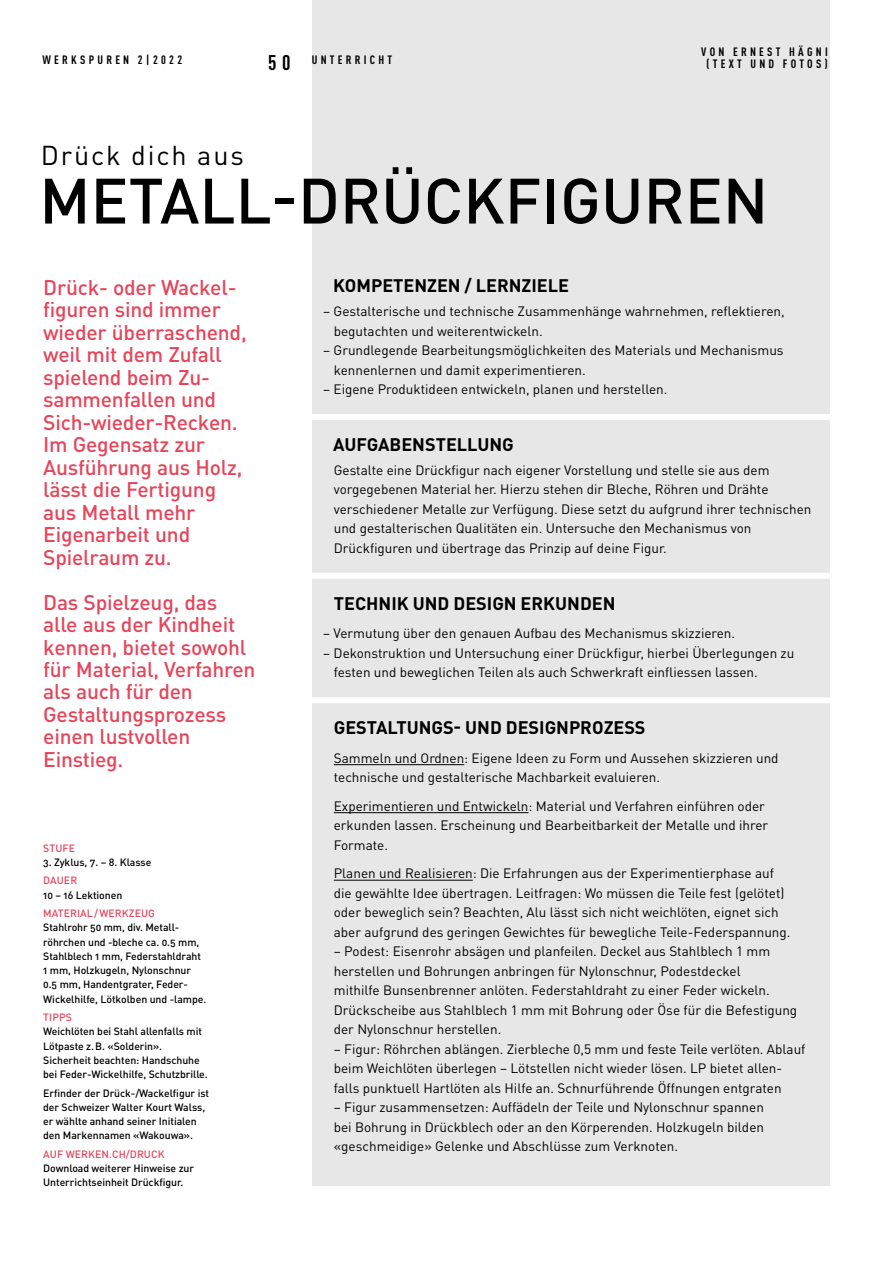
<style>
.page{position:relative;width:893px;height:1263px;background:#fff}
.page>*{position:absolute;margin:0;border:0;box-sizing:border-box;transform-origin:0 0}
.t1{font:500 63px "DIN Pro";color:#000}
.t2{font:27px "DIN Pro";letter-spacing:.07em;color:#000}
.t3{font:500 21px/22.5px "DIN Pro";letter-spacing:-.01em;color:#e5465b}
.t4{font:700 21px "DIN Cond";color:#000}
.t5{font:700 18px "DIN Pro";color:#000}
.t6{font:13.5px/19.5px "DIN Pro";color:#000}
.t7{font:700 12px/12px "DIN Cond";letter-spacing:.27em;color:#000;text-align:right}
.t8{font:500 10.5px/14.2px "DIN Pro";letter-spacing:-.005em;color:#000}
.t9{font:500 10.5px "DIN Pro";letter-spacing:.005em;color:#e5465b}
</style>
<div class="page">
<div style="left:313px;top:0;width:517px;height:279px;background:#e7e7e7"></div>
<div style="left:313px;top:279px;width:517px;height:907px;background:#e7e7e7"></div>
<div style="left:308px;top:414px;width:530px;height:6px;background:#fff"></div>
<div style="left:308px;top:573px;width:530px;height:6px;background:#fff"></div>
<div style="left:308px;top:697px;width:530px;height:6px;background:#fff"></div>
<hr style="left:334px;top:764px;width:130px;height:1px;background:#000">
<hr style="left:334px;top:812px;width:195px;height:1px;background:#000">
<hr style="left:334px;top:880px;width:139px;height:1px;background:#000">
<h3 class="t4" style="left:268px;top:50px;width:24px">5 0</h3>
<p class="t7" style="left:701px;top:46px;width:128px;text-align:center">VON ERNEST HÄGNI (TEXT UND FOTOS)</p>
<p class="t7" style="left:43px;top:53px;width:141px">WERKSPUREN 2|2022</p>
<p class="t7" style="left:590px;top:53px;width:240px">VON MUSTER WERKMANN (TEXT UND<br>FOTOS)</p>
<p class="t7" style="left:312px;top:53px;width:82px">UNTERRICHT</p>
<h2 class="t2" style="left:41px;top:137px;width:205px">Drück dich aus</h2>
<h1 class="t1" style="left:39px;top:158px;width:730px">METALL-DRÜCKFIGUREN</h1>
<p class="t3" style="left:43px;top:275px;width:205px">Drück- oder Wackel&shy;figuren sind immer wieder überraschend, weil mit dem Zufall spielend beim Zu&shy;sammenfallen und<br>Sich-wieder-Recken.<br>Im Gegensatz zur<br>Ausführung aus Holz, lässt die Fertigung aus Metall mehr<br>Eigenarbeit und<br>Spielraum zu.</p>
<h3 class="t3" style="left:43px;top:590px;width:214px">Das Spielzeug, das alle aus der Kindheit kennen, bietet sowohl für Material, Verfahren als auch für den<br>Gestaltungsprozess einen lustvollen<br>Einstieg.</h3>
<p class="t9" style="left:43px;top:841px;width:33px">STUFE</p>
<p class="t8" style="left:43px;top:854px;width:110px">3. Zyklus, 7. – 8. Klasse</p>
<p class="t9" style="left:43px;top:873px;width:35px">DAUER</p>
<p class="t8" style="left:43px;top:887px;width:81px">10 – 16 Lektionen</p>
<p class="t9" style="left:43px;top:906px;width:113px">MATERIAL/WERKZEUG</p>
<p class="t8" style="left:43px;top:920px;width:165px">Stahlrohr 50 mm, div. Metall&shy;röhrchen und -bleche ca. 0.5 mm,<br>Stahlblech 1 mm, Federstahldraht<br>1 mm, Holzkugeln, Nylonschnur<br>0.5 mm, Handentgrater, Feder-<br>Wickelhilfe, Lötkolben und -lampe.</p>
<p class="t9" style="left:43px;top:1010px;width:30px">TIPPS</p>
<p class="t8" style="left:43px;top:1024px;width:166px">Weichlöten bei Stahl allenfalls mit Lötpaste z.B. «Solderin».<br>Sicherheit beachten: Handschuhe bei Feder-Wickelhilfe, Schutzbrille.</p>
<p class="t8" style="left:43px;top:1085px;width:167px">Erfinder der Drück-/Wackelfigur ist der Schweizer Walter Kourt Walss, er wählte anhand seiner Initialen den Markennamen «Wakouwa».</p>
<p class="t9" style="left:43px;top:1147px;width:123px">AUF WERKEN.CH/DRUCK</p>
<p class="t8" style="left:43px;top:1161px;width:152px">Download weiterer Hinweise zur<br>Unterrichtseinheit Drückfigur.</p>
<h3 class="t5" style="left:333px;top:274px;width:238px">KOMPETENZEN / LERNZIELE</h3>
<p class="t6" style="left:334px;top:301px;width:452px;text-indent:-11px">– Gestalterische und technische Zusammenhänge wahrnehmen, reflektieren, begutachten und weiterentwickeln.</p>
<p class="t6" style="left:334px;top:340px;width:451px;text-indent:-11px">– Grundlegende Bearbeitungsmöglichkeiten des Materials und Mechanismus kennenlernen und damit experimentieren.</p>
<p class="t6" style="left:323px;top:379px;width:346px">– Eigene Produktideen entwickeln, planen und herstellen.</p>
<h3 class="t5" style="left:333px;top:432px;width:182px">AUFGABENSTELLUNG</h3>
<p class="t6" style="left:334px;top:460px;width:479px">Gestalte eine Drückfigur nach eigener Vorstellung und stelle sie aus dem vorgegebenen Material her. Hierzu stehen dir Bleche, Röhren und Drähte verschiedener Metalle zur Verfügung. Diese setzt du aufgrund ihrer technischen und gestalterischen Qualitäten ein. Untersuche den Mechanismus von Drückfiguren und übertrage das Prinzip auf deine Figur.</p>
<h3 class="t5" style="left:334px;top:591px;width:283px">TECHNIK UND DESIGN ERKUNDEN</h3>
<p class="t6" style="left:323px;top:623px;width:414px">– Vermutung über den genauen Aufbau des Mechanismus skizzieren.</p>
<p class="t6" style="left:334px;top:643px;width:462px;text-indent:-11px">– Dekonstruktion und Untersuchung einer Drückfigur, hierbei Überlegungen zu festen und beweglichen Teilen als auch Schwerkraft einfliessen lassen.</p>
<h3 class="t5" style="left:334px;top:716px;width:313px">GESTALTUNGS- UND DESIGNPROZESS</h3>
<p class="t6" style="left:334px;top:748px;width:446px">Sammeln und Ordnen: Eigene Ideen zu Form und Aussehen skizzieren und technische und gestalterische Machbarkeit evaluieren.</p>
<p class="t6" style="left:334px;top:796px;width:436px">Experimentieren und Entwickeln: Material und Verfahren einführen oder erkunden lassen. Erscheinung und Bearbeitbarkeit der Metalle und ihrer<br>Formate.</p>
<p class="t6" style="left:334px;top:863px;width:458px">Planen und Realisieren: Die Erfahrungen aus der Experimentierphase auf die gewählte Idee übertragen. Leitfragen: Wo müssen die Teile fest (gelötet) oder beweglich sein? Beachten, Alu lässt sich nicht weichlöten, eignet sich aber aufgrund des geringen Gewichtes für bewegliche Teile-Federspannung.</p>
<p class="t6" style="left:334px;top:941px;width:465px">– Podest: Eisenrohr absägen und planfeilen. Deckel aus Stahlblech 1 mm herstellen und Bohrungen anbringen für Nylonschnur, Podestdeckel<br>mithilfe Bunsenbrenner anlöten. Federstahldraht zu einer Feder wickeln.<br>Drückscheibe aus Stahlblech 1 mm mit Bohrung oder Öse für die Befestigung der Nylonschnur herstellen.</p>
<p class="t6" style="left:334px;top:1039px;width:473px">– Figur: Röhrchen ablängen. Zierbleche 0,5 mm und feste Teile verlöten. Ablauf beim Weichlöten überlegen – Lötstellen nicht wieder lösen. LP bietet allen&shy;falls punktuell Hartlöten als Hilfe an. Schnurführende Öffnungen entgraten</p>
<p class="t6" style="left:334px;top:1097px;width:432px;text-align:justify">– Figur zusammensetzen: Auffädeln der Teile und Nylonschnur spannen bei Bohrung in Drückblech oder an den Körperenden. Holzkugeln bilden «geschmeidige» Gelenke und Abschlüsse zum Verknoten.</p>
</div>
